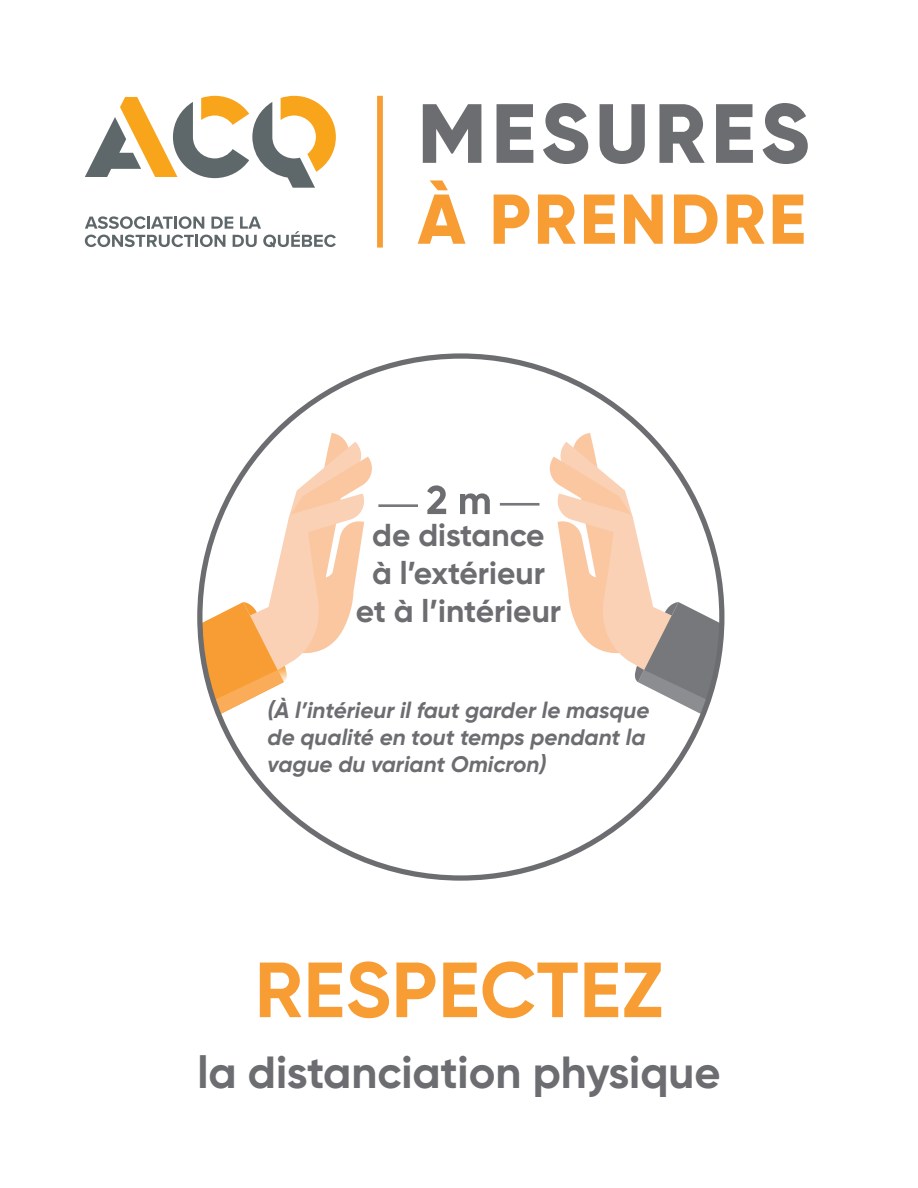
<style>
.page{position:relative;width:918px;height:1188px;background:#fff}
.page>*{position:absolute;margin:0;border:0;box-sizing:border-box;transform-origin:0 0}
.t1{font:800 83.85px "Gilroy";letter-spacing:.06em;color:#6c6d70}
.t2{font:700 78px "Gilroy";letter-spacing:.01em;color:#f89d33}
.t3{font:800 70.35px "Gilroy";letter-spacing:.04em;color:#f89d33}
.t4{font:700 45px "Gilroy";color:#6c6d70}
.t5{font:700 31.65px/38px "Gilroy";color:#6c6d70;text-align:center}
.t6{font:italic 700 22.5px/27px "Gilroy";color:#6c6d70}
</style>
<div class="page">
<svg style="left:200px;top:433px;width:172px;height:286px"></svg>
<svg style="left:549px;top:433px;width:173px;height:286px"></svg>
<hr style="left:378px;top:504px;width:40px;height:3px;background:#76787b">
<hr style="left:500px;top:503px;width:39px;height:3px;background:#76787b">
<div style="left:377px;top:96px;width:6px;height:152px;background:#f89d33"></div>
<svg style="left:85px;top:96px;width:251px;height:92px"></svg>
<svg style="left:85px;top:216px;width:251px;height:32px"></svg>
<svg style="left:427px;top:485px;width:63px;height:29px"></svg>
<p class="t1" style="left:418px;top:81px;width:393px">MESURES</p>
<p class="t3" style="left:418px;top:175px;width:390px">À PRENDRE</p>
<p class="t5" style="left:356px;top:516px;width:207px">de distance<br>à l’extérieur et à l’intérieur</p>
<p class="t6" style="left:268px;top:696px;width:383px">(À l’intérieur il faut garder le masque de qualité en tout temps pendant la vague du variant Omicron)</p>
<p class="t2" style="left:255px;top:941px;width:410px">RESPECTEZ</p>
<p class="t4" style="left:197px;top:1044px;width:525px">la distanciation physique</p>
</div>
